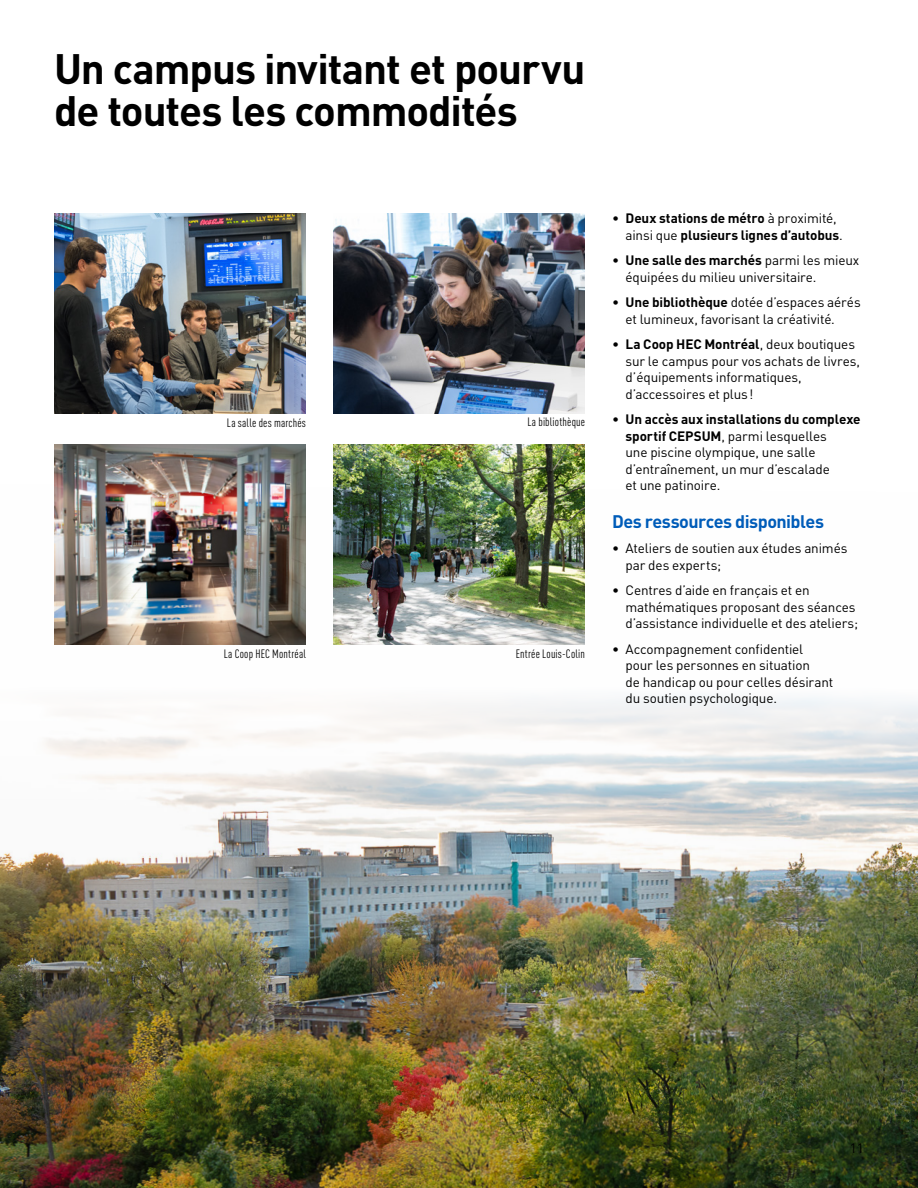
<style>
.page{position:relative;width:918px;height:1188px;background:#fff}
.page>*{position:absolute;margin:0;border:0;box-sizing:border-box;transform-origin:0 0}
.t1{font:700 42px/42px "DINOT";letter-spacing:-.025em;color:#000}
.t2{font:700 18px "DINOT";letter-spacing:-.03em;color:#005cb9}
.t3{font:13.5px/16.5px "DINOT";letter-spacing:-.01em;color:#000}
.t4{font:700 13.5px/16.5px "DINOT";letter-spacing:-.005em;color:#000}
.t5{font:condensed 12px "DINOT";letter-spacing:.02em;color:#000}
.s1{font-weight:400}
.s2{font-weight:700}
</style>
<div class="page">
<img style="left:0;top:696px;width:918px;height:492px">
<img style="left:54px;top:444px;width:252px;height:201px">
<img style="left:333px;top:445px;width:252px;height:200px">
<img style="left:333px;top:213px;width:252px;height:200px">
<img style="left:54px;top:213px;width:252px;height:200px">
<h1 class="t1" style="left:54px;top:47px;width:533px">Un campus invitant et pourvu de toutes les commodités</h1>
<p class="t5" style="left:227px;top:416px;width:81px">La salle des marchés</p>
<p class="t5" style="left:527px;top:415px;width:59px">La bibliothèque</p>
<p class="t5" style="left:224px;top:647px;width:84px">La Coop HEC Montréal</p>
<p class="t5" style="left:516px;top:647px;width:71px">Entrée Louis-Colin</p>
<p class="t4" style="left:626px;top:210px;width:219px;text-indent:-14px"><span class="s1">•</span> Deux stations de métro <span class="s1">à proximité, ainsi que</span> plusieurs lignes d’autobus<span class="s1">.</span></p>
<p class="t3" style="left:626px;top:252px;width:235px;text-indent:-14px">• <span class="s2">Une salle des marchés</span> parmi les mieux équipées du milieu universitaire.</p>
<p class="t3" style="left:626px;top:294px;width:237px;text-indent:-14px">• <span class="s2">Une bibliothèque</span> dotée d’espaces aérés et lumineux, favorisant la créativité.</p>
<p class="t3" style="left:626px;top:336px;width:236px;text-indent:-14px">• <span class="s2">La Coop HEC Montréal</span>, deux boutiques sur le campus pour vos achats de livres, d’équipements informatiques, d’accessoires et plus!</p>
<p class="t3" style="left:626px;top:411px;width:237px;text-indent:-14px">• <span class="s2">Un accès aux installations du complexe sportif CEPSUM</span>, parmi lesquelles<br>une piscine olympique, une salle d’entraînement, un mur d’escalade<br>et une patinoire.</p>
<h2 class="t2" style="left:612px;top:510px;width:214px">Des ressources disponibles</h2>
<p class="t3" style="left:626px;top:540px;width:224px;text-indent:-14px">• Ateliers de soutien aux études animés par des experts;</p>
<p class="t3" style="left:626px;top:582px;width:234px;text-indent:-14px">• Centres d’aide en français et en mathématiques proposant des séances d’assistance individuelle et des ateliers;</p>
<p class="t3" style="left:626px;top:640px;width:209px;text-indent:-14px">• Accompagnement confidentiel pour les personnes en situation<br>de handicap ou pour celles désirant du soutien psychologique.</p>
<p class="t3" style="left:850px;top:1139px;width:16px">11</p>
</div>
